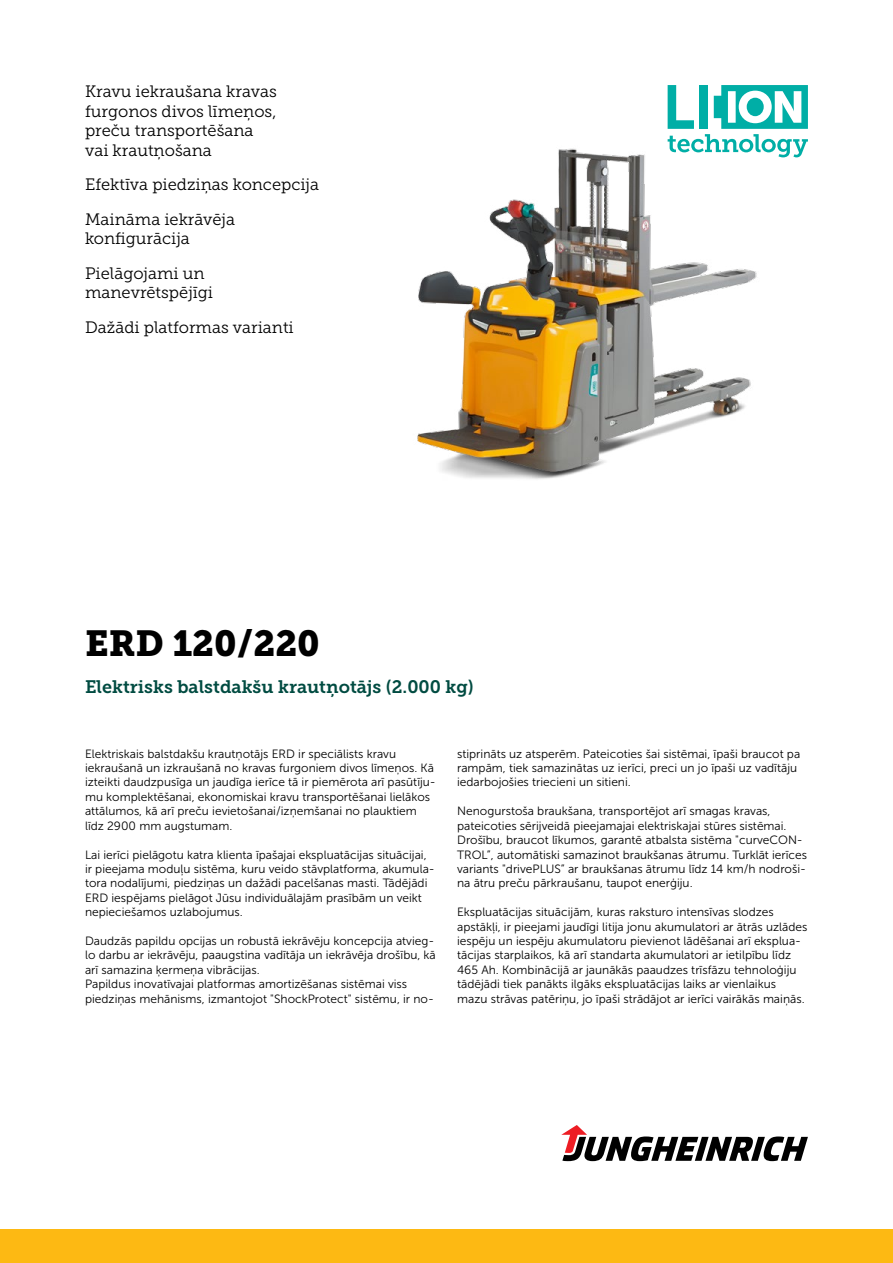
<style>
.page{position:relative;width:893px;height:1263px;background:#fff}
.page>*{position:absolute;margin:0;border:0;box-sizing:border-box;transform-origin:0 0}
.t1{font:36px "Museo JH Slab 900";color:#000}
.t2{font:18px "Museo JH Slab 700";color:#004b41}
.t3{font:16.5px/19.5px "Museo JH Slab 300";color:#000}
.t4{font:12px/14.4px "Museo JH Sans 300";color:#000}
</style>
<div class="page">
<div style="left:0;top:1229px;width:893px;height:34px;background:#fdb913"></div>
<svg style="left:561px;top:1125px;width:247px;height:36px"></svg>
<img style="left:417px;top:85px;width:382px;height:394px">
<svg style="left:668px;top:85px;width:140px;height:72px"></svg>
<h3 class="t3" style="left:85px;top:82px;width:193px">Kravu iekraušana kravas furgonos divos līmeņos, preču transportēšana vai krautņošana</h3>
<h3 class="t3" style="left:85px;top:168px;width:236px;line-height:34.3px">Efektīva piedziņas koncepcija<br>Maināma iekrāvēja</h3>
<h3 class="t3" style="left:85px;top:221px;width:121px;line-height:34.3px">konfigurācija<br>Pielāgojami un</h3>
<h3 class="t3" style="left:85px;top:275px;width:210px;line-height:34.3px">manevrētspējīgi<br>Dažādi platformas varianti</h3>
<h1 class="t1" style="left:85px;top:623px;width:236px">ERD 120/220</h1>
<h2 class="t2" style="left:85px;top:677px;width:390px">Elektrisks balstdakšu krautņotājs (2.000 kg)</h2>
<p class="t4" style="left:85px;top:746px;width:352px">Elektriskais balstdakšu krautņotājs ERD ir speciālists kravu iekraušanā un izkraušanā no kravas furgoniem divos līmeņos. Kā izteikti daudzpusīga un jaudīga ierīce tā ir piemērota arī pasūtīju&shy;mu komplektēšanai, ekonomiskai kravu transportēšanai lielākos attālumos, kā arī preču ievietošanai/izņemšanai no plauktiem līdz 2900 mm augstumam.</p>
<p class="t4" style="left:85px;top:847px;width:351px">Lai ierīci pielāgotu katra klienta īpašajai ekspluatācijas situācijai, ir pieejama moduļu sistēma, kuru veido stāvplatforma, akumula&shy;tora nodalījumi, piedziņas un dažādi pacelšanas masti. Tādējādi ERD iespējams pielāgot Jūsu individuālajām prasībām un veikt nepieciešamos uzlabojumus.</p>
<p class="t4" style="left:85px;top:934px;width:352px">Daudzās papildu opcijas un robustā iekrāvēju koncepcija atvieg&shy;lo darbu ar iekrāvēju, paaugstina vadītāja un iekrāvēja drošību, kā arī samazina ķermeņa vibrācijas.<br>Papildus inovatīvajai platformas amortizēšanas sistēmai viss piedziņas mehānisms, izmantojot "ShockProtect" sistēmu, ir no-</p>
<p class="t4" style="left:457px;top:746px;width:345px">stiprināts uz atsperēm. Pateicoties šai sistēmai, īpaši braucot pa rampām, tiek samazinātas uz ierīci, preci un jo īpaši uz vadītāju iedarbojošies triecieni un sitieni.</p>
<p class="t4" style="left:457px;top:804px;width:351px">Nenogurstoša braukšana, transportējot arī smagas kravas, pateicoties sērijveidā pieejamajai elektriskajai stūres sistēmai.<br>Drošību, braucot līkumos, garantē atbalsta sistēma "curveCON-TROL”, automātiski samazinot braukšanas ātrumu. Turklāt ierīces variants "drivePLUS” ar braukšanas ātrumu līdz 14 km/h nodroši&shy;na ātru preču pārkraušanu, taupot enerģiju.</p>
<p class="t4" style="left:457px;top:905px;width:352px">Ekspluatācijas situācijām, kuras raksturo intensīvas slodzes apstākļi, ir pieejami jaudīgi litija jonu akumulatori ar ātrās uzlādes iespēju un iespēju akumulatoru pievienot lādēšanai arī eksplua&shy;tācijas starplaikos, kā arī standarta akumulatori ar ietilpību līdz 465 Ah. Kombinācijā ar jaunākās paaudzes trīsfāzu tehnoloģiju tādējādi tiek panākts ilgāks ekspluatācijas laiks ar vienlaikus mazu strāvas patēriņu, jo īpaši strādājot ar ierīci vairākās maiņās.</p>
</div>
